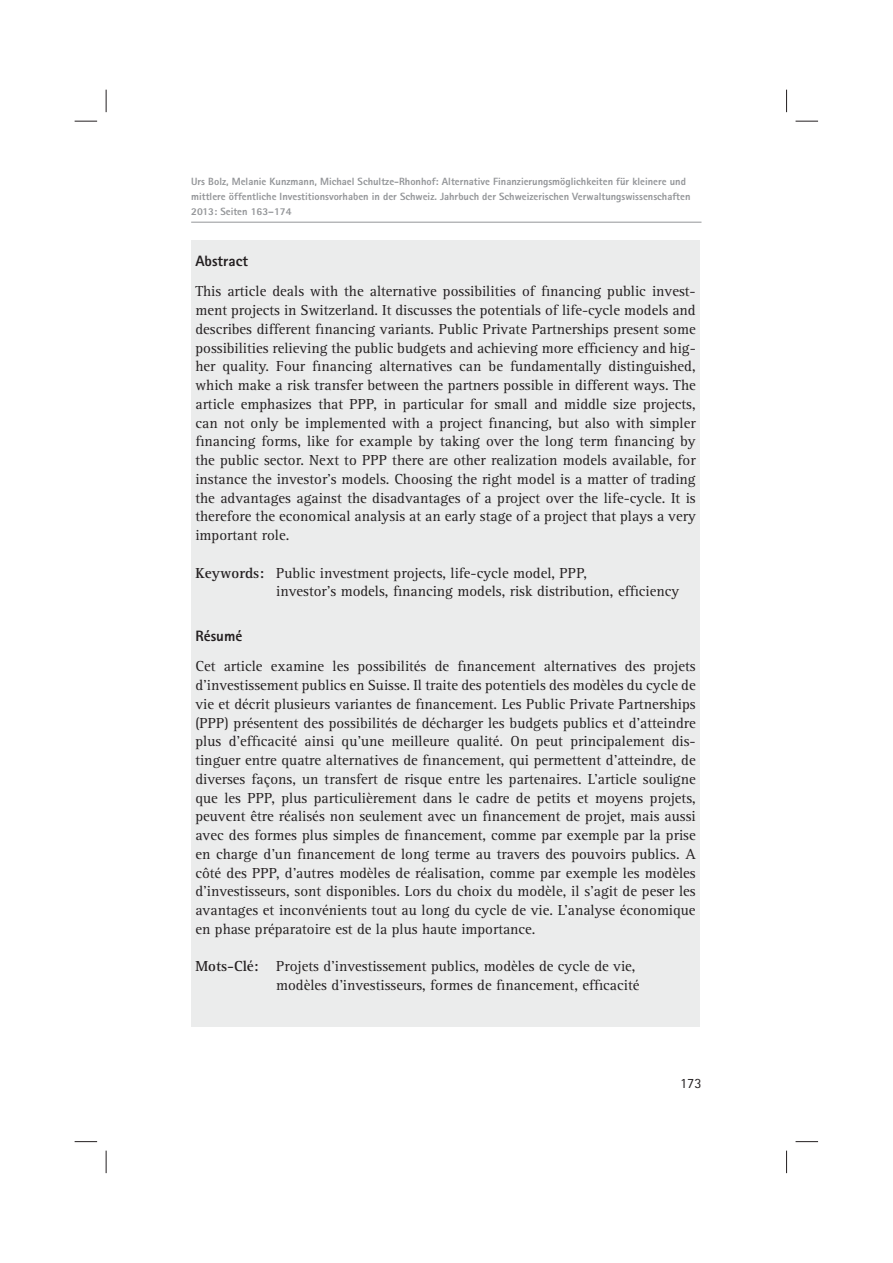
<style>
.page{position:relative;width:893px;height:1263px;background:#fff}
.page>*{position:absolute;margin:0;border:0;box-sizing:border-box;transform-origin:0 0}
.t1{font:15px/18.8px "Rotis Serif Std";color:#231f20;text-align:justify}
.t2{font:800 15px "Rotis Sans Serif Std";color:#231f20}
.t3{font:14.25px "Rotis Sans Serif Std";color:#231f20}
.t4{font:800 10.5px/15px "Rotis Sans Serif Std";color:#939598}
.s1{font-weight:700}
</style>
<div class="page">
<hr style="left:191px;top:222px;width:510px;height:1px;background:#939598">
<div style="left:191px;top:240px;width:509px;height:787px;background:#ebecec"></div>
<svg style="left:75px;top:121px;width:22px;height:1px"></svg>
<svg style="left:795px;top:121px;width:23px;height:1px"></svg>
<svg style="left:75px;top:1141px;width:22px;height:1px"></svg>
<svg style="left:795px;top:1141px;width:23px;height:1px"></svg>
<svg style="left:106px;top:90px;width:1px;height:22px"></svg>
<svg style="left:106px;top:1151px;width:1px;height:22px"></svg>
<svg style="left:786px;top:90px;width:1px;height:22px"></svg>
<svg style="left:786px;top:1151px;width:1px;height:22px"></svg>
<p class="t4" style="left:191px;top:175px;width:501px">Urs Bolz, Melanie Kunzmann, Michael Schultze-Rhonhof: Alternative Finanzierungsmöglichkeiten für kleinere und mittlere öffentliche Investitionsvorhaben in der Schweiz. Jahrbuch der Schweizerischen Verwaltungswissenschaften<br>2013: Seiten 163–174</p>
<p class="t2" style="left:195px;top:256px;width:54px">Abstract</p>
<p class="t1" style="left:195px;top:284px;width:502px">This article deals with the alternative possibilities of financing public invest&shy;ment projects in Switzerland. It discusses the potentials of life-cycle models and describes different financing variants. Public Private Partnerships present some possibilities relieving the public budgets and achieving more efficiency and hig&shy;her quality. Four financing alternatives can be fundamentally distinguished, which make a risk transfer between the partners possible in different ways. The article emphasizes that PPP, in particular for small and middle size projects, can not only be implemented with a project financing, but also with simpler financing forms, like for example by taking over the long term financing by the public sector. Next to PPP there are other realization models available, for instance the investor’s models. Choosing the right model is a matter of trading the advantages against the disadvantages of a project over the life-cycle. It is therefore the economical analysis at an early stage of a project that plays a very important role.</p>
<p class="t1" style="left:276px;top:565px;width:404px;text-indent:-81px"><span class="s1">Keywords:</span> Public investment projects, life-cycle model, PPP,<br>investor’s models, financing models, risk distribution, efficiency</p>
<p class="t2" style="left:195px;top:631px;width:48px">Résumé</p>
<p class="t1" style="left:195px;top:659px;width:502px">Cet article examine les possibilités de financement alternatives des projets d’investissement publics en Suisse. Il traite des potentiels des modèles du cycle de vie et décrit plusieurs variantes de financement. Les Public Private Partnerships (PPP) présentent des possibilités de décharger les budgets publics et d’atteindre plus d’efficacité ainsi qu’une meilleure qualité. On peut principalement dis&shy;tinguer entre quatre alternatives de financement, qui permettent d’atteindre, de diverses façons, un transfert de risque entre les partenaires. L’article souligne que les PPP, plus particulièrement dans le cadre de petits et moyens projets, peuvent être réalisés non seulement avec un financement de projet, mais aussi avec des formes plus simples de financement, comme par exemple par la prise en charge d’un financement de long terme au travers des pouvoirs publics. A côté des PPP, d’autres modèles de réalisation, comme par exemple les modèles d’investisseurs, sont disponibles. Lors du choix du modèle, il s’agit de peser les avantages et inconvénients tout au long du cycle de vie. L’analyse économique en phase préparatoire est de la plus haute importance.</p>
<p class="t1" style="left:195px;top:959px;width:445px;text-align:right"><span class="s1">Mots-Clé:</span> Projets d’investissement publics, modèles de cycle de vie, modèles d’investisseurs, formes de financement, efficacité</p>
<p class="t3" style="left:680px;top:1077px;width:23px">173</p>
</div>
